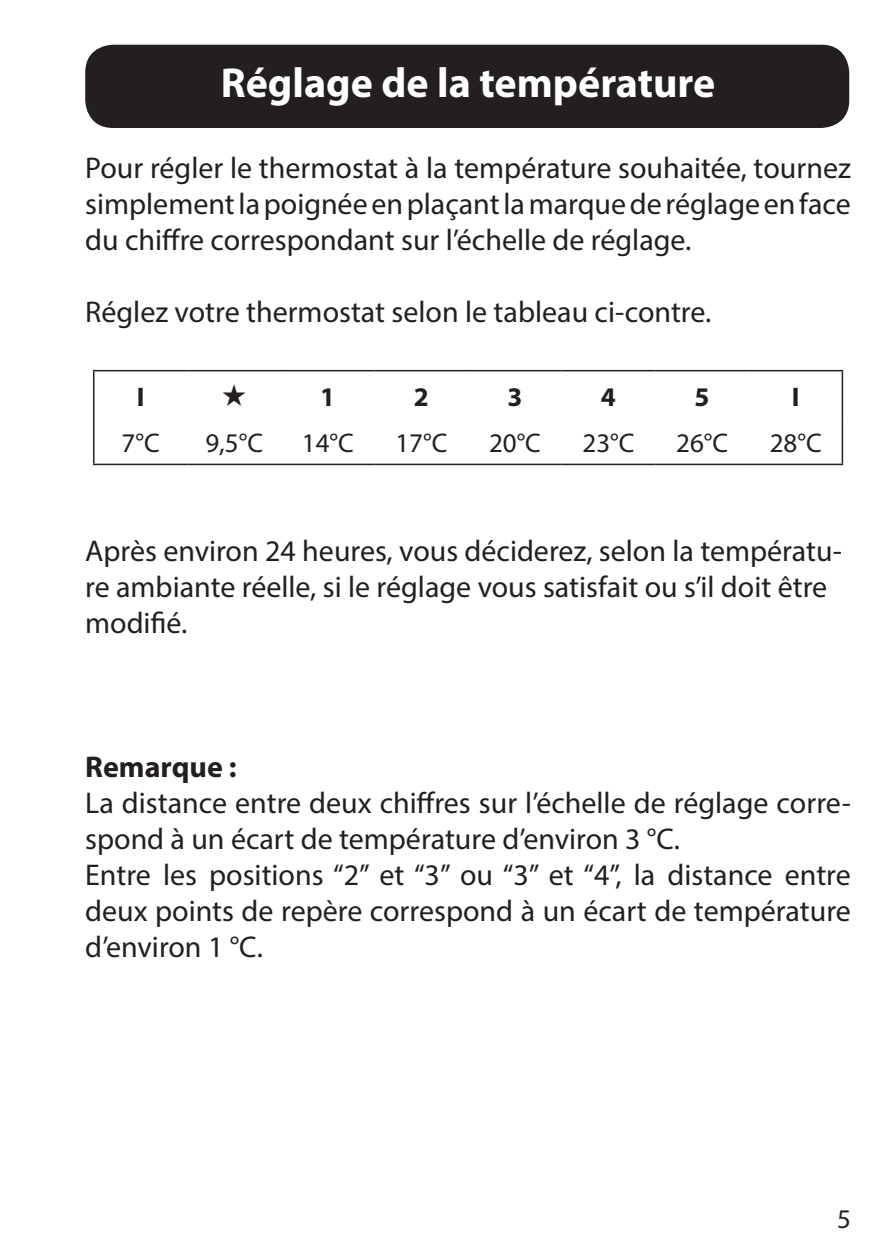
<style>
.page{position:relative;width:893px;height:1259px;background:#fff}
.page>*{position:absolute;margin:0;border:0;box-sizing:border-box;transform-origin:0 0}
.t1{font:700 42px "Myriad Pro";color:#fff}
.t2{font:30px/36px "Myriad Pro";color:#231f20}
.t3{font:700 30px "Myriad Pro";color:#231f20}
.t4{font:27px "Myriad Pro";color:#231f20}
.t5{font:700 27px "Myriad Pro";color:#231f20}
</style>
<div class="page">
<hr style="left:93px;top:370px;width:94px;height:1px;background:#231f20">
<hr style="left:93px;top:371px;width:1px;height:49px;background:#231f20">
<hr style="left:187px;top:370px;width:94px;height:1px;background:#231f20">
<hr style="left:281px;top:370px;width:93px;height:1px;background:#231f20">
<hr style="left:374px;top:370px;width:94px;height:1px;background:#231f20">
<hr style="left:468px;top:370px;width:93px;height:1px;background:#231f20">
<hr style="left:561px;top:370px;width:94px;height:1px;background:#231f20">
<hr style="left:655px;top:370px;width:94px;height:1px;background:#231f20">
<hr style="left:749px;top:370px;width:94px;height:1px;background:#231f20">
<hr style="left:841px;top:371px;width:2px;height:49px;background:#231f20">
<hr style="left:93px;top:420px;width:1px;height:43px;background:#231f20">
<hr style="left:841px;top:420px;width:2px;height:43px;background:#231f20">
<hr style="left:93px;top:463px;width:94px;height:2px;background:#231f20">
<hr style="left:187px;top:463px;width:94px;height:2px;background:#231f20">
<hr style="left:281px;top:463px;width:93px;height:2px;background:#231f20">
<hr style="left:374px;top:463px;width:94px;height:2px;background:#231f20">
<hr style="left:468px;top:463px;width:93px;height:2px;background:#231f20">
<hr style="left:561px;top:463px;width:94px;height:2px;background:#231f20">
<hr style="left:655px;top:463px;width:94px;height:2px;background:#231f20">
<hr style="left:749px;top:463px;width:94px;height:2px;background:#231f20">
<div style="left:86px;top:45px;width:762px;height:82px;background:#231f20;border-radius:27px"></div>
<div style="left:85px;top:45px;width:764px;height:83px;border:2px solid #231f20;border-radius:27px"></div>
<h1 class="t1" style="left:221px;top:56px;width:496px">Réglage de la température</h1>
<p class="t2" style="left:85px;top:149px;width:767px;text-align:justify">Pour régler le thermostat à la température souhaitée, tournez simplement la poignée en plaçant la marque de réglage en face du chiffre correspondant sur l’échelle de réglage.</p>
<p class="t2" style="left:85px;top:293px;width:627px">Réglez votre thermostat selon le tableau ci-contre.</p>
<p class="t5" style="left:137px;top:379px;width:9px">I</p>
<p class="t5" style="left:320px;top:379px;width:16px">1</p>
<p class="t5" style="left:414px;top:379px;width:16px">2</p>
<p class="t5" style="left:507px;top:379px;width:16px">3</p>
<p class="t5" style="left:601px;top:379px;width:16px">4</p>
<p class="t5" style="left:694px;top:379px;width:16px">5</p>
<p class="t5" style="left:792px;top:379px;width:9px">I</p>
<p class="t4" style="left:122px;top:427px;width:40px">7°C</p>
<p class="t4" style="left:205px;top:427px;width:59px">9,5°C</p>
<p class="t4" style="left:302px;top:427px;width:53px">14°C</p>
<p class="t4" style="left:395px;top:427px;width:53px">17°C</p>
<p class="t4" style="left:489px;top:427px;width:53px">20°C</p>
<p class="t4" style="left:582px;top:427px;width:53px">23°C</p>
<p class="t4" style="left:676px;top:427px;width:53px">26°C</p>
<p class="t4" style="left:769px;top:427px;width:53px">28°C</p>
<p class="t2" style="left:85px;top:532px;width:758px">Après environ 24 heures, vous déciderez, selon la températu&shy;re ambiante réelle, si le réglage vous satisfait ou s’il doit être modifié.</p>
<p class="t3" style="left:85px;top:747px;width:153px">Remarque :</p>
<p class="t2" style="left:85px;top:784px;width:767px">La distance entre deux chiffres sur l’échelle de réglage corre&shy;spond à un écart de température d’environ 3 °C.<br>Entre les positions “2” et “3” ou “3” et “4”, la distance entre deux points de repère correspond à un écart de température d’environ 1 °C.</p>
<p class="t4" style="left:837px;top:1202px;width:15px">5</p>
</div>
